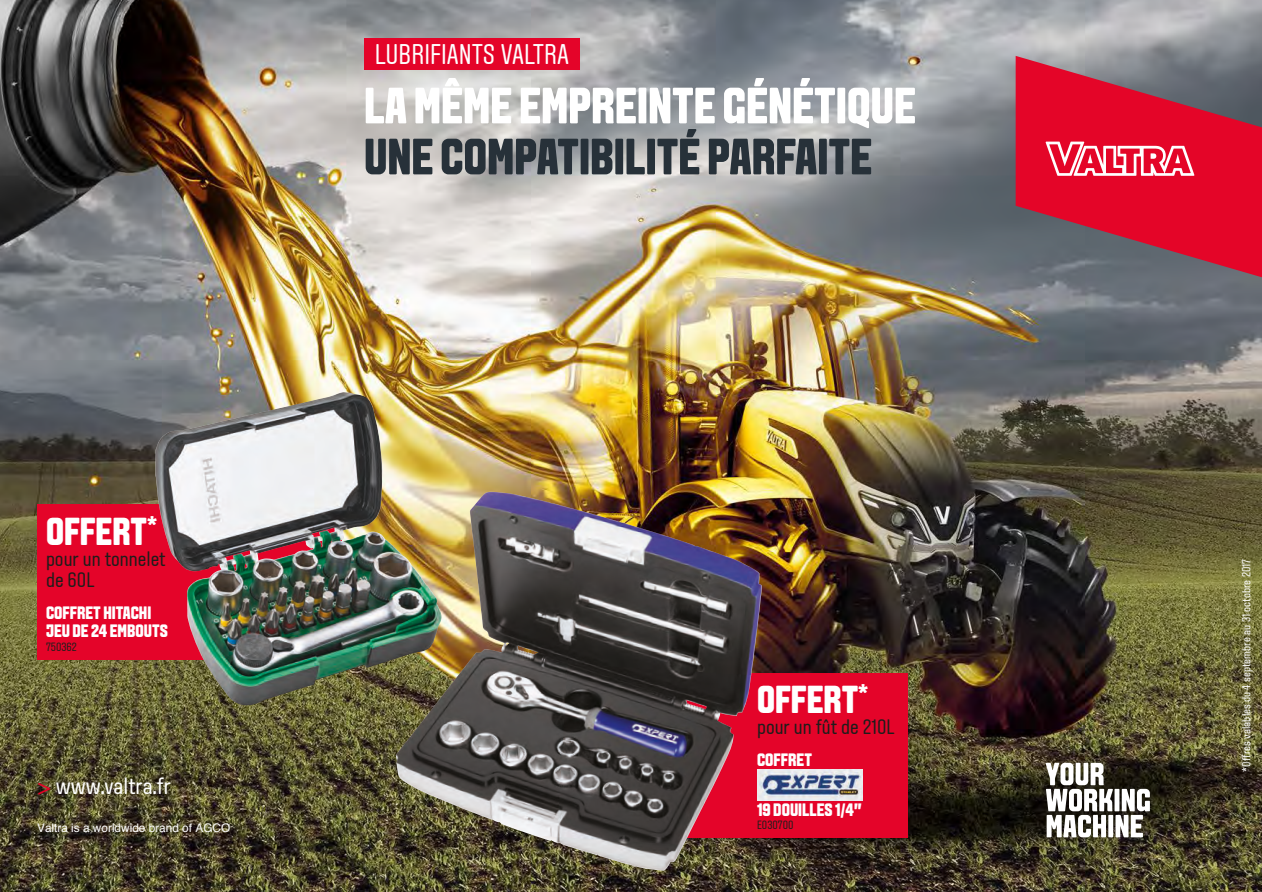
<style>
.page{position:relative;width:1262px;height:892px;background:#fff}
.page>*{position:absolute;margin:0;border:0;box-sizing:border-box;transform-origin:0 0}
.t1{font:800 51px "VALTRA Aveny T";color:#fff}
.t2{font:800 51px "VALTRA Aveny T";color:#273139}
.t3{font:800 39px "VALTRA Aveny T";color:#fff}
.t4{font:28.5px "VALTRA Aveny T";color:#fff}
.t5{font:23.7px "VALTRA Aveny T";color:#fff}
.t6{font:21px/21px "VALTRA Aveny T";color:#1d1d1b}
.t7{font:800 18px/18px "VALTRA Aveny T";color:#fff}
.t8{font:12px "VALTRA Aveny T";color:#fff}
.t9{font:12px "VALTRA Aveny T";color:#1d1d1b}
.t10{font:11.85px "Helvetica";color:#fff}
.s1{font-family:"Courier";color:#e40528}
</style>
<div class="page">
<img style="left:0;top:0;width:1261px;height:892px">
<svg style="left:1119px;top:847px;width:93px;height:34px;background:#4f482e"></svg>
<svg style="left:1045px;top:763px;width:104px;height:74px"></svg>
<svg style="left:1015px;top:56px;width:246px;height:227px;background:#b52d46"></svg>
<svg style="left:1045px;top:142px;width:149px;height:34px"></svg>
<div style="left:364px;top:38px;width:216px;height:31px;background:#e40429"></div>
<div style="left:37px;top:504px;width:305px;height:155px;background:#e40429"></div>
<div style="left:663px;top:674px;width:244px;height:164px;background:#e40429"></div>
<img style="left:762px;top:769px;width:100px;height:31px">
<img style="left:155px;top:392px;width:287px;height:314px">
<img style="left:395px;top:492px;width:367px;height:379px">
<h3 class="t4" style="left:375px;top:38px;width:196px">LUBRIFIANTS VALTRA</h3>
<h1 class="t1" style="left:364px;top:77px;width:553px">LA MÊME EMPREINTE GÉNÉTIQUE</h1>
<h1 class="t2" style="left:364px;top:128px;width:509px">UNE COMPATIBILITÉ PARFAITE</h1>
<h2 class="t3" style="left:46px;top:510px;width:113px">OFFERT<sup>*</sup></h2>
<p class="t6" style="left:46px;top:549px;width:121px">pour un tonnelet de 60L</p>
<p class="t7" style="left:46px;top:604px;width:123px">COFFRET HITACHI<br>JEU DE 24 EMBOUTS</p>
<p class="t9" style="left:46px;top:640px;width:32px">750362</p>
<h3 class="t5" style="left:37px;top:772px;width:135px"><span class="s1">&gt;</span> www.valtra.fr</h3>
<p class="t10" style="left:37px;top:820px;width:195px">Valtra is a worldwide brand of AGCO</p>
<h2 class="t3" style="left:757px;top:677px;width:113px">OFFERT<sup>*</sup></h2>
<p class="t6" style="left:757px;top:716px;width:139px">pour un fût de 210L</p>
<p class="t7" style="left:757px;top:751px;width:56px">COFFRET</p>
<p class="t7" style="left:757px;top:801px;width:106px">19 DOUILLES 1/4”</p>
<p class="t9" style="left:757px;top:818px;width:38px">E030700</p>
<p class="t8" style="left:1239px;top:771px;width:214px;rotate:-90deg">*Offres valables du 4 septembre au 31 octobre 2017</p>
</div>
